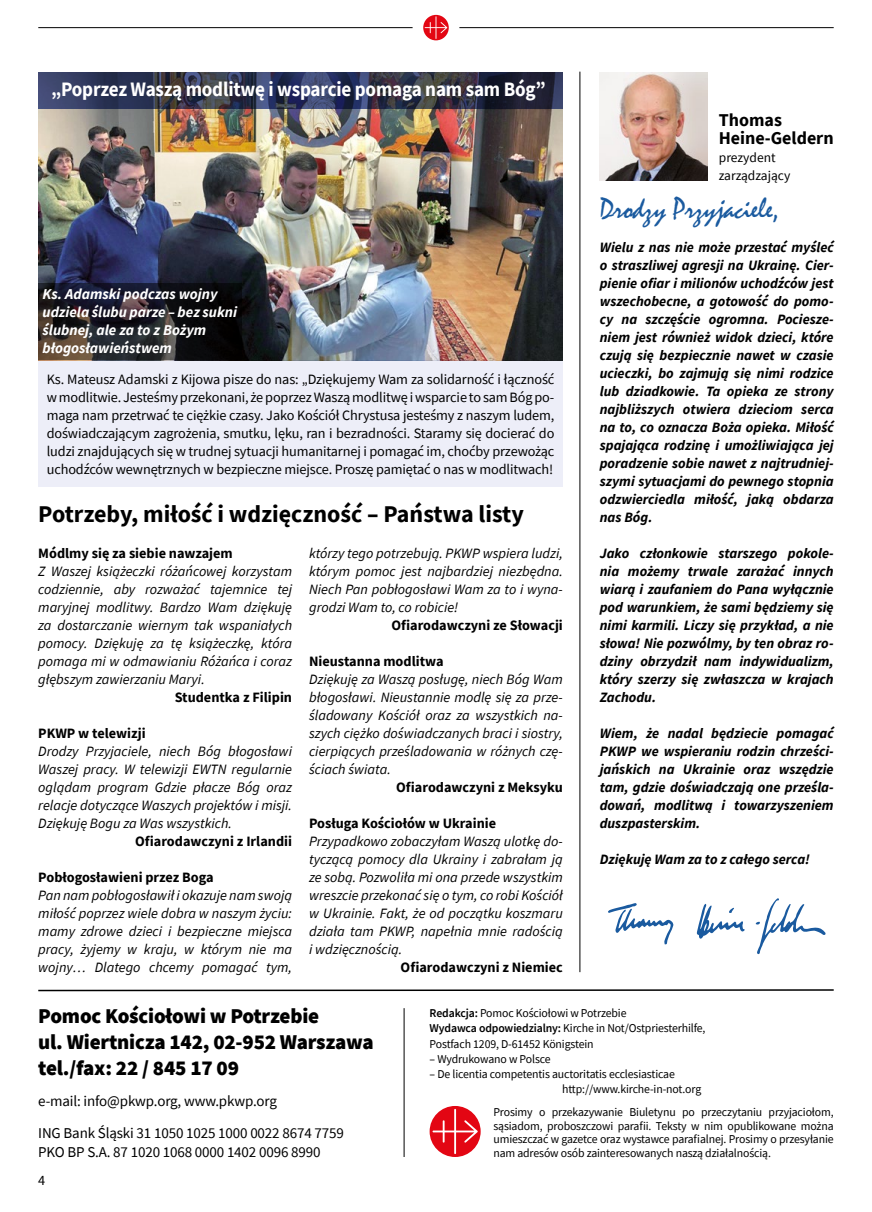
<style>
.page{position:relative;width:872px;height:1212px;background:#fff}
.page>*{position:absolute;margin:0;border:0;box-sizing:border-box;transform-origin:0 0}
.t1{font:30px "Mistral";letter-spacing:-.01em;color:#1a5a9f}
.t2{font:700 24px "Source Sans Pro";color:#000}
.t3{font:900 21px/25.7px "Source Sans Pro";letter-spacing:-.01em;color:#000}
.t4{font:700 20.4px "Source Sans Pro";letter-spacing:-.01em;color:#fff;scale:.93 1}
.t5{font:700 18px/18px "Source Sans Pro";color:#000}
.t6{font:15px/31.5px "Source Sans Pro";letter-spacing:-.01em;color:#000}
.t7{font:italic 700 15px/18px "Source Sans Pro";color:#fff}
.t8{font:italic 14.25px/18px "Source Sans Pro";color:#000;text-align:justify}
.t9{font:italic 700 14.25px/18px "Source Sans Pro";color:#000;text-align:justify}
.t10{font:14.25px/18px "Source Sans Pro";letter-spacing:-.01em;color:#000;text-align:justify}
.t11{font:700 14.25px "Source Sans Pro";color:#000}
.t12{font:13.5px/18px "Source Sans Pro";color:#000}
.t13{font:12px/15.1px "Source Sans Pro";letter-spacing:-.01em;color:#000}
.s1{font-weight:600}
</style>
<div class="page">
<img style="left:38px;top:108px;width:525px;height:252px">
<svg style="left:38px;top:72px;width:525px;height:36px;background:#30354f"></svg>
<div style="left:38px;top:360px;width:525px;height:126px;background:#edeef8"></div>
<svg style="left:429px;top:1106px;width:51px;height:51px"></svg>
<svg style="left:432px;top:1109px;width:46px;height:45px;background:#e93c46"></svg>
<hr style="left:404px;top:1008px;width:1px;height:149px;background:#000">
<svg style="left:38px;top:989px;width:796px;height:3px"></svg>
<hr style="left:579px;top:72px;width:1px;height:900px;background:#000">
<svg style="left:423px;top:15px;width:26px;height:25px"></svg>
<svg style="left:425px;top:16px;width:22px;height:23px"></svg>
<hr style="left:38px;top:27px;width:374px;height:1px;background:#000">
<hr style="left:459px;top:27px;width:374px;height:1px;background:#000">
<svg style="left:608px;top:903px;width:65px;height:41px"></svg>
<svg style="left:697px;top:904px;width:47px;height:35px"></svg>
<svg style="left:755px;top:898px;width:70px;height:56px"></svg>
<img style="left:600px;top:72px;width:108px;height:108px">
<svg style="left:38px;top:283px;width:203px;height:77px;background:#201e21"></svg>
<h3 class="t4" style="left:51px;top:75px;width:533px">„Poprzez Waszą modlitwę i wsparcie pomaga nam sam Bóg”</h3>
<p class="t7" style="left:43px;top:284px;width:196px">Ks. Adamski podczas wojny udziela ślubu parze – bez sukni ślubnej, ale za to z Bożym błogosławieństwem</p>
<p class="t10" style="left:47px;top:370px;width:509px">Ks. Mateusz Adamski z Kijowa pisze do nas: „Dziękujemy Wam za solidarność i łączność w modlitwie. Jesteśmy przekonani, że poprzez Waszą modlitwę i wsparcie to sam Bóg po&shy;maga nam przetrwać te ciężkie czasy. Jako Kościół Chrystusa jesteśmy z naszym ludem, doświadczającym zagrożenia, smutku, lęku, ran i bezradności. Staramy się docierać do ludzi znajdujących się w trudnej sytuacji humanitarnej i pomagać im, choćby przewożąc uchodźców wewnętrznych w bezpieczne miejsce. Proszę pamiętać o nas w modlitwach!</p>
<h2 class="t2" style="left:38px;top:498px;width:487px">Potrzeby, miłość i wdzięczność – Państwa listy</h2>
<p class="t11" style="left:38px;top:544px;width:196px">Módlmy się za siebie nawzajem</p>
<p class="t8" style="left:38px;top:562px;width:255px">Z Waszej książeczki różańcowej korzystam codziennie, aby rozważać tajemnice tej maryjnej modlitwy. Bardzo Wam dziękuję za dostarczanie wiernym tak wspaniałych pomocy. Dziękuję za tę książeczkę, która pomaga mi w odmawianiu Różańca i coraz głębszym zawierzaniu Maryi.</p>
<p class="t11" style="left:175px;top:688px;width:119px">Studentka z Filipin</p>
<p class="t11" style="left:38px;top:724px;width:109px">PKWP w telewizji</p>
<p class="t8" style="left:38px;top:742px;width:255px">Drodzy Przyjaciele, niech Bóg błogosławi Waszej pracy. W telewizji EWTN regularnie oglądam program Gdzie płacze Bóg oraz relacje dotyczące Waszych projektów i misji.<br>Dziękuję Bogu za Was wszystkich.</p>
<p class="t11" style="left:135px;top:832px;width:158px">Ofiarodawczyni z Irlandii</p>
<p class="t11" style="left:38px;top:868px;width:177px">Pobłogosławieni przez Boga</p>
<p class="t8" style="left:38px;top:886px;width:255px">Pan nam pobłogosławił i okazuje nam swoją miłość poprzez wiele dobra w naszym życiu: mamy zdrowe dzieci i bezpieczne miejsca pracy, żyjemy w kraju, w którym nie ma wojny… Dlatego chcemy pomagać tym,</p>
<p class="t8" style="left:309px;top:544px;width:255px">którzy tego potrzebują. PKWP wspiera ludzi, którym pomoc jest najbardziej niezbędna.<br>Niech Pan pobłogosławi Wam za to i wyna&shy;grodzi Wam to, co robicie!</p>
<p class="t11" style="left:391px;top:616px;width:173px">Ofiarodawczyni ze Słowacji</p>
<p class="t11" style="left:309px;top:652px;width:136px">Nieustanna modlitwa</p>
<p class="t8" style="left:309px;top:670px;width:255px">Dziękuję za Waszą posługę, niech Bóg Wam błogosławi. Nieustannie modlę się za prze&shy;śladowany Kościół oraz za wszystkich na&shy;szych ciężko doświadczanych braci i siostry, cierpiących prześladowania w różnych czę&shy;ściach świata.</p>
<p class="t11" style="left:396px;top:778px;width:168px">Ofiarodawczyni z Meksyku</p>
<p class="t11" style="left:309px;top:814px;width:189px">Posługa Kościołów w Ukrainie</p>
<p class="t8" style="left:309px;top:832px;width:255px">Przypadkowo zobaczyłam Waszą ulotkę do&shy;tyczącą pomocy dla Ukrainy i zabrałam ją ze sobą. Pozwoliła mi ona przede wszystkim wreszcie przekonać się o tym, co robi Kościół w Ukrainie. Fakt, że od początku koszmaru działa tam PKWP, napełnia mnie radością i wdzięcznością.</p>
<p class="t11" style="left:400px;top:958px;width:164px">Ofiarodawczyni z Niemiec</p>
<p class="t5" style="left:719px;top:111px;width:116px">Thomas<br>Heine-Geldern</p>
<p class="t12" style="left:719px;top:148px;width:73px">prezydent zarządzający</p>
<h1 class="t1" style="left:600px;top:190px;width:181px">Drodzy Przyjaciele,</h1>
<p class="t9" style="left:600px;top:238px;width:235px">Wielu z nas nie może przestać myśleć o straszliwej agresji na Ukrainę. Cier&shy;pienie ofiar i milionów uchodźców jest wszechobecne, a gotowość do pomo&shy;cy na szczęście ogromna. Pociesze&shy;niem jest również widok dzieci, które czują się bezpiecznie nawet w czasie ucieczki, bo zajmują się nimi rodzice lub dziadkowie. Ta opieka ze strony najbliższych otwiera dzieciom serca na to, co oznacza Boża opieka. Miłość spajająca rodzinę i umożliwiająca jej poradzenie sobie nawet z najtrudniej&shy;szymi sytuacjami do pewnego stopnia odzwierciedla miłość, jaką obdarza nas Bóg.</p>
<p class="t9" style="left:600px;top:544px;width:235px">Jako członkowie starszego pokole&shy;nia możemy trwale zarażać innych wiarą i zaufaniem do Pana wyłącznie pod warunkiem, że sami będziemy się nimi karmili. Liczy się przykład, a nie słowa! Nie pozwólmy, by ten obraz ro&shy;dziny obrzydził nam indywidualizm, który szerzy się zwłaszcza w krajach Zachodu.</p>
<p class="t9" style="left:600px;top:724px;width:235px">Wiem, że nadal będziecie pomagać PKWP we wspieraniu rodzin chrześci&shy;jańskich na Ukrainie oraz wszędzie tam, gdzie doświadczają one prześla&shy;dowań, modlitwą i towarzyszeniem duszpasterskim.</p>
<p class="t9" style="left:600px;top:850px;width:212px">Dziękuję Wam za to z całego serca!</p>
<h3 class="t3" style="left:38px;top:1003px;width:337px">Pomoc Kościołowi w Potrzebie<br>ul. Wiertnicza 142, 02-952 Warszawa tel./fax: 22 / 845 17 09</h3>
<p class="t6" style="left:38px;top:1085px;width:307px">e-mail: info@pkwp.org, www.pkwp.org<br>ING Bank Śląski 31 1050 1025 1000 0022 8674 7759</p>
<p class="t6" style="left:38px;top:1136px;width:284px">PKO BP S.A. 87 1020 1068 0000 1402 0096 8990</p>
<p class="t10" style="left:38px;top:1171px;width:9px">4</p>
<p class="t13" style="left:429px;top:1005px;width:277px"><span class="s1">Redakcja:</span> Pomoc Kościołowi w Potrzebie<br><span class="s1">Wydawca odpowiedzialny:</span> Kirche in Not/Ostpriesterhilfe,<br>Postfach 1209, D-61452 Königstein</p>
<p class="t13" style="left:429px;top:1051px;width:122px">– Wydrukowano w Polsce</p>
<p class="t13" style="left:562px;top:1066px;width:141px;text-indent:-132px">– De licentia competentis auctoritatis ecclesiasticae http://www.kirche-in-not.org</p>
<p class="t13" style="left:493px;top:1105px;width:342px;line-height:13.6px;text-align:justify">Prosimy o przekazywanie Biuletynu po przeczytaniu przyjaciołom, sąsiadom, proboszczowi parafii. Teksty w nim opublikowane można umieszczać w gazetce oraz wystawce parafialnej. Prosimy o przesyłanie nam adresów osób zainteresowanych naszą działalnością.</p>
</div>
